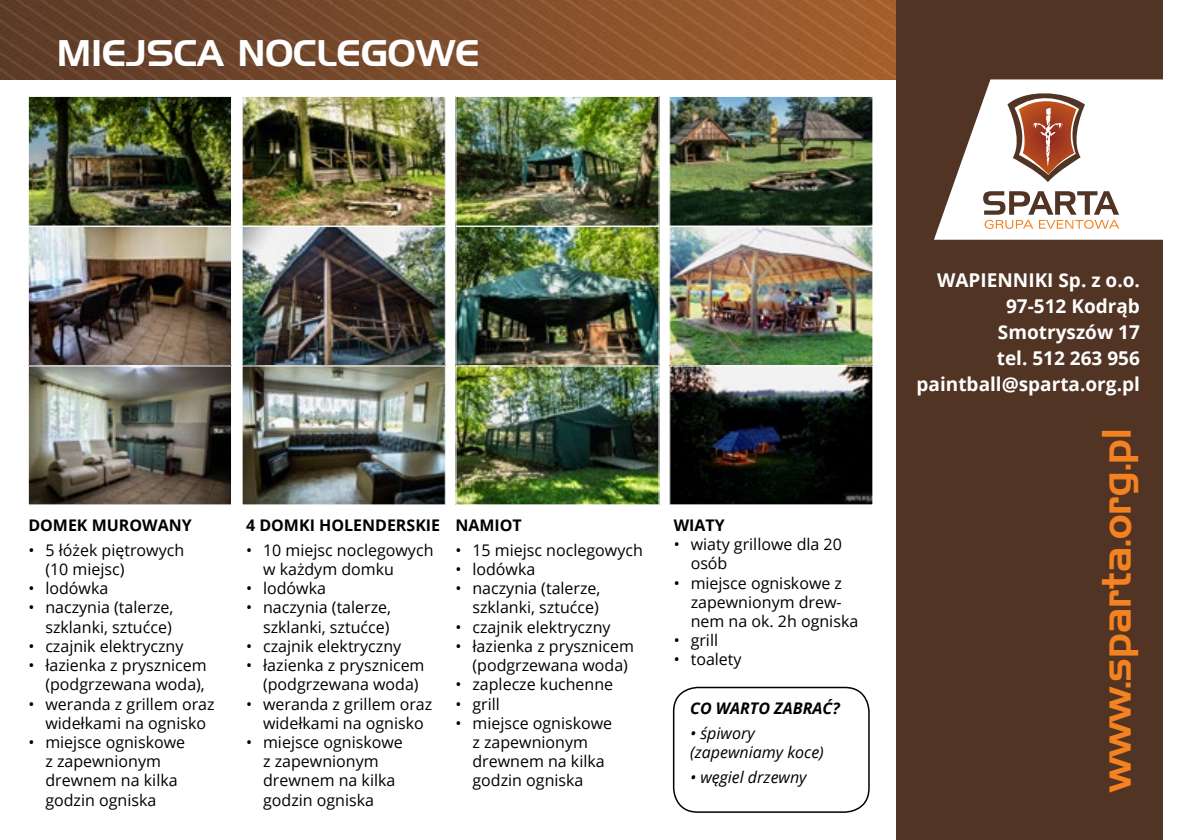
<style>
.page{position:relative;width:1191px;height:840px;background:#fff}
.page>*{position:absolute;margin:0;border:0;box-sizing:border-box;transform-origin:0 0}
.t1{font:40px "Handel Gothic EU";color:#f58220}
.t2{font:36px "Handel Gothic EU";color:#fff}
.t3{font:700 19px/26px "Open Sans";color:#fff;text-align:right}
.t4{font:16px/19.2px "Open Sans";color:#000}
.t5{font:700 16px "Open Sans";color:#000}
.t6{font:italic 16px/19.2px "Open Sans";color:#000}
.t7{font:italic 700 16px "Open Sans";color:#000}
</style>
<div class="page">
<img style="left:0;top:0;width:896px;height:79px">
<div style="left:896px;top:0;width:266px;height:839px;background:#513424"></div>
<svg style="left:934px;top:79px;width:229px;height:160px;fill:#fff"></svg>
<svg style="left:1007px;top:92px;width:78px;height:90px"></svg>
<svg style="left:984px;top:220px;width:135px;height:9px"></svg>
<svg style="left:983px;top:191px;width:136px;height:23px"></svg>
<img style="left:30px;top:98px;width:200px;height:405px">
<div style="left:28px;top:96px;width:204px;height:130px;border:1px solid #fff"></div>
<img style="left:244px;top:98px;width:200px;height:405px">
<div style="left:242px;top:96px;width:204px;height:130px;border:1px solid #fff"></div>
<img style="left:457px;top:98px;width:200px;height:405px">
<div style="left:455px;top:96px;width:204px;height:130px;border:1px solid #fff"></div>
<img style="left:671px;top:98px;width:200px;height:405px">
<div style="left:669px;top:96px;width:204px;height:130px;border:1px solid #fff"></div>
<div style="left:28px;top:226px;width:204px;height:140px;border:1px solid #fff"></div>
<div style="left:28px;top:365px;width:204px;height:140px;border:1px solid #fff"></div>
<div style="left:242px;top:226px;width:204px;height:140px;border:1px solid #fff"></div>
<div style="left:455px;top:226px;width:204px;height:140px;border:1px solid #fff"></div>
<div style="left:669px;top:226px;width:204px;height:140px;border:1px solid #fff"></div>
<div style="left:242px;top:365px;width:204px;height:140px;border:1px solid #fff"></div>
<div style="left:669px;top:365px;width:204px;height:140px;border:1px solid #fff"></div>
<div style="left:673px;top:686px;width:196px;height:126px;border:2px solid #000;border-radius:24px"></div>
<h2 class="t2" style="left:57px;top:31px;width:207px">MIEJSCA NOC</h2>
<h2 class="t2" style="left:317px;top:31px;width:102px">LEGOWE</h2>
<p class="t5" style="left:28px;top:513px;width:165px">DOMEK MUROWANY</p>
<p class="t4" style="left:45px;top:539px;width:140px;text-indent:-17px">• 5 łóżek piętrowych (10 miejsc)</p>
<p class="t4" style="left:28px;top:578px;width:81px">• lodówka</p>
<p class="t4" style="left:28px;top:597px;width:147px;text-align:right">• naczynia (talerze, szklanki, sztućce)</p>
<p class="t4" style="left:28px;top:635px;width:157px">• czajnik elektryczny</p>
<p class="t4" style="left:28px;top:655px;width:180px;text-align:right">• łazienka z prysznicem (podgrzewana woda),</p>
<p class="t4" style="left:28px;top:693px;width:188px;text-align:center">• weranda z grillem oraz widełkami na ognisko</p>
<p class="t4" style="left:45px;top:731px;width:141px;text-indent:-17px">• miejsce ogniskowe z zapewnionym drewnem na kilka godzin ogniska</p>
<p class="t5" style="left:246px;top:513px;width:196px">4 DOMKI HOLENDERSKIE</p>
<p class="t4" style="left:263px;top:539px;width:172px;text-indent:-17px">• 10 miejsc noclegowych w każdym domku</p>
<p class="t4" style="left:246px;top:578px;width:81px">• lodówka</p>
<p class="t4" style="left:246px;top:597px;width:147px;text-align:right">• naczynia (talerze, szklanki, sztućce)</p>
<p class="t4" style="left:246px;top:635px;width:157px">• czajnik elektryczny</p>
<p class="t4" style="left:263px;top:655px;width:163px;text-indent:-17px">• łazienka z prysznicem (podgrzewana woda)</p>
<p class="t4" style="left:246px;top:693px;width:188px;text-align:center">• weranda z grillem oraz widełkami na ognisko</p>
<p class="t4" style="left:263px;top:731px;width:141px;text-indent:-17px">• miejsce ogniskowe z zapewnionym drewnem na kilka godzin ogniska</p>
<p class="t5" style="left:455px;top:513px;width:68px">NAMIOT</p>
<p class="t4" style="left:455px;top:539px;width:189px">• 15 miejsc noclegowych</p>
<p class="t4" style="left:455px;top:559px;width:81px">• lodówka</p>
<p class="t4" style="left:455px;top:578px;width:147px;text-align:right">• naczynia (talerze, szklanki, sztućce)</p>
<p class="t4" style="left:455px;top:616px;width:157px">• czajnik elektryczny</p>
<p class="t4" style="left:472px;top:635px;width:163px;text-indent:-17px">• łazienka z prysznicem (podgrzewana woda)</p>
<p class="t4" style="left:455px;top:674px;width:159px">• zaplecze kuchenne</p>
<p class="t4" style="left:455px;top:693px;width:46px">• grill</p>
<p class="t4" style="left:472px;top:712px;width:141px;text-indent:-17px">• miejsce ogniskowe z zapewnionym drewnem na kilka godzin ogniska</p>
<p class="t5" style="left:673px;top:513px;width:53px">WIATY</p>
<p class="t4" style="left:690px;top:534px;width:153px;text-indent:-17px">• wiaty grillowe dla 20 osób</p>
<p class="t4" style="left:690px;top:572px;width:169px;text-indent:-17px">• miejsce ogniskowe z zapewnionym drew&shy;nem na ok. 2h ogniska</p>
<p class="t4" style="left:673px;top:630px;width:46px">• grill</p>
<p class="t4" style="left:673px;top:649px;width:69px">• toalety</p>
<p class="t7" style="left:690px;top:696px;width:151px">CO WARTO ZABRAĆ?</p>
<p class="t6" style="left:690px;top:723px;width:135px">• śpiwory (zapewniamy koce)</p>
<p class="t6" style="left:690px;top:767px;width:118px">• węgiel drzewny</p>
<p class="t3" style="left:916px;top:267px;width:225px">Wapienniki Sp. z o.o.<br>97-512 Kodrąb<br>Smotryszów 17<br>tel. 512 263 956 paintball@sparta.org.pl</p>
<h1 class="t1" style="left:1092px;top:791px;width:365px;rotate:-90deg">www.sparta.org.pl</h1>
</div>
